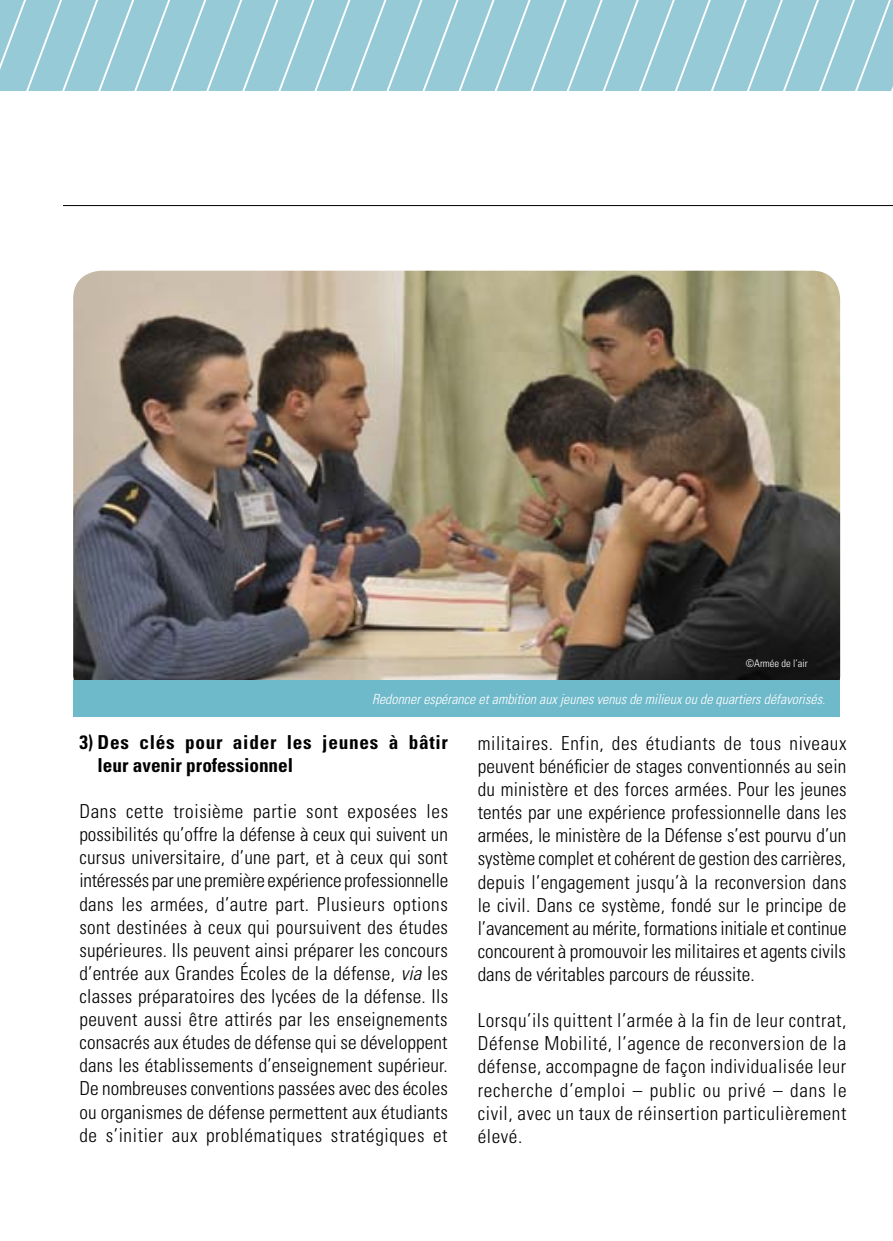
<style>
.page{position:relative;width:893px;height:1241px;background:#fff}
.page>*{position:absolute;margin:0;border:0;box-sizing:border-box;transform-origin:0 0}
.t1{font:300 condensed 19.25px/23.1px "Univers";letter-spacing:.03em;color:#000;text-align:justify}
.t2{font:700 condensed 19.25px/23.1px "Univers";letter-spacing:.035em;color:#000}
.t3{font:italic 300 condensed 14px "Univers";color:#fff}
.t4{font:300 condensed 10.5px "Univers";color:#fff}
.s1{font-style:italic}
</style>
<div class="page">
<hr style="left:63px;top:205px;width:830px;height:1px;background:#000">
<img style="left:73px;top:271px;width:767px;height:409px">
<svg style="left:0;top:0;width:24px;height:91px;background:#9dcdd9"></svg>
<svg style="left:24px;top:0;width:31px;height:91px;background:#9cccd9"></svg>
<svg style="left:55px;top:0;width:32px;height:91px;background:#9cccd9"></svg>
<svg style="left:87px;top:0;width:32px;height:91px;background:#9cccd9"></svg>
<svg style="left:119px;top:0;width:31px;height:91px;background:#9cccd9"></svg>
<svg style="left:150px;top:0;width:32px;height:91px;background:#9cccd9"></svg>
<svg style="left:182px;top:0;width:31px;height:91px;background:#9cccd9"></svg>
<svg style="left:213px;top:0;width:32px;height:91px;background:#9cccd9"></svg>
<svg style="left:245px;top:0;width:32px;height:91px;background:#9dcdd9"></svg>
<svg style="left:277px;top:0;width:31px;height:91px;background:#9cccd9"></svg>
<svg style="left:308px;top:0;width:32px;height:91px;background:#9cccd9"></svg>
<svg style="left:340px;top:0;width:32px;height:91px;background:#9cccd9"></svg>
<svg style="left:372px;top:0;width:77px;height:91px;background:#9cccd9"></svg>
<svg style="left:449px;top:0;width:444px;height:91px;background:#9cccd9"></svg>
<div style="left:73px;top:680px;width:767px;height:37px;background:#6eb9ca"></div>
<p class="t4" style="left:746px;top:656px;width:64px">©Armée de l’air</p>
<p class="t3" style="left:372px;top:691px;width:455px">Redonner espérance et ambition aux jeunes venus de milieux ou de quartiers défavorisés.</p>
<p class="t2" style="left:98px;top:730px;width:352px;text-indent:-18px">3) Des clés pour aider les jeunes à bâtir leur avenir professionnel</p>
<p class="t1" style="left:79px;top:799px;width:370px">Dans cette troisième partie sont exposées les possibilités qu’offre la défense à ceux qui suivent un cursus universitaire, d’une part, et à ceux qui sont intéressés par une première expérience professionnelle dans les armées, d’autre part. Plusieurs options sont destinées à ceux qui poursuivent des études supérieures. Ils peuvent ainsi préparer les concours d’entrée aux Grandes Écoles de la défense, <span class="s1">via</span> les classes préparatoires des lycées de la défense. Ils peuvent aussi être attirés par les enseignements consacrés aux études de défense qui se développent dans les établissements d’enseignement supérieur.<br>De nombreuses conventions passées avec des écoles ou organismes de défense permettent aux étudiants de s’initier aux problématiques stratégiques et</p>
<p class="t1" style="left:478px;top:731px;width:370px">militaires. Enfin, des étudiants de tous niveaux peuvent bénéficier de stages conventionnés au sein du ministère et des forces armées. Pour les jeunes tentés par une expérience professionnelle dans les armées, le ministère de la Défense s’est pourvu d’un système complet et cohérent de gestion des carrières, depuis l’engagement jusqu’à la reconversion dans le civil. Dans ce système, fondé sur le principe de l’avancement au mérite, formations initiale et continue concourent à promouvoir les militaires et agents civils dans de véritables parcours de réussite.</p>
<p class="t1" style="left:478px;top:1008px;width:370px">Lorsqu’ils quittent l’armée à la fin de leur contrat, Défense Mobilité, l’agence de reconversion de la défense, accompagne de façon individualisée leur recherche d’emploi – public ou privé – dans le civil, avec un taux de réinsertion particulièrement élevé.</p>
</div>
